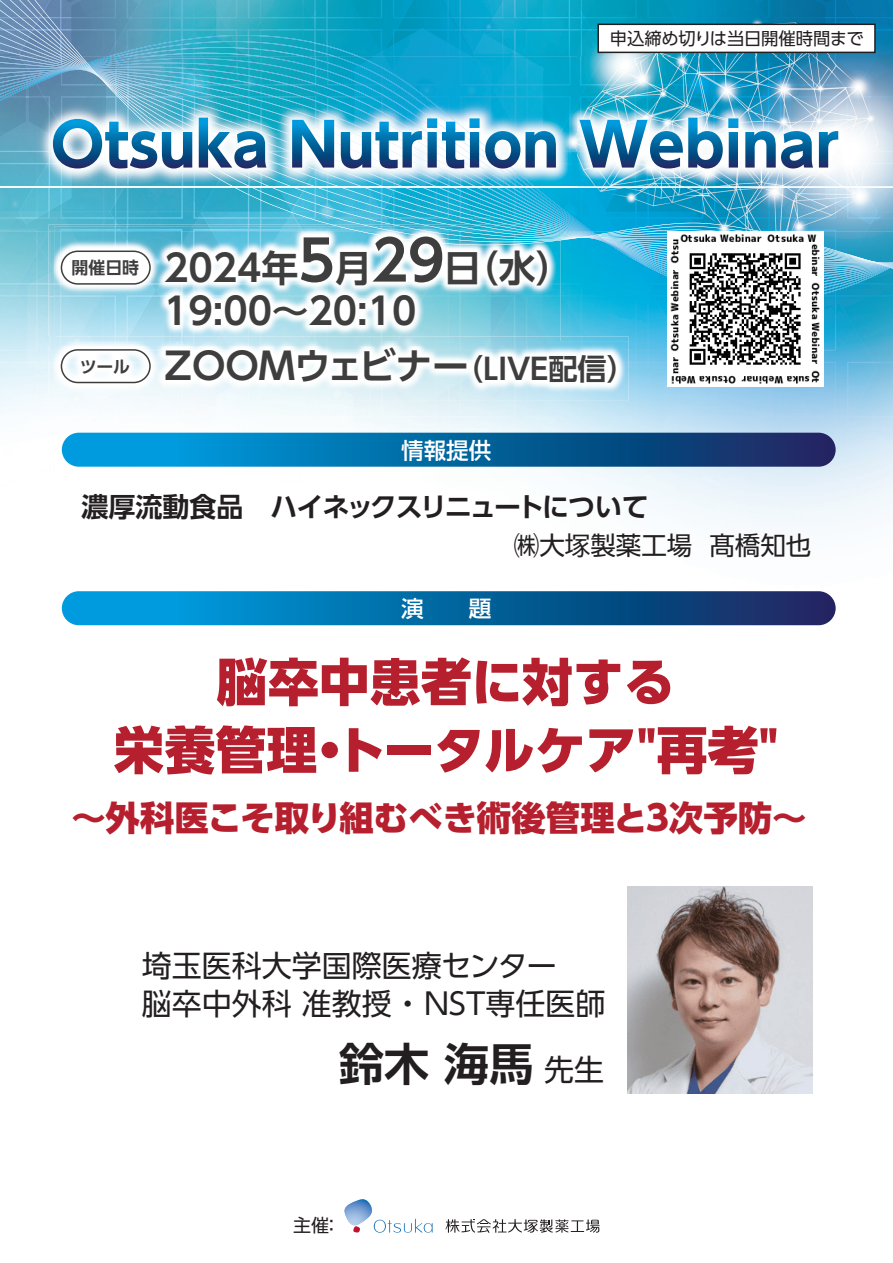
<style>
.page{position:relative;width:893px;height:1263px;background:#fff}
.page>*{position:absolute;margin:0;border:0;box-sizing:border-box;transform-origin:0 0}
.t1{font:800 51px/68.1px "UD Shin Go Pro";color:#b61f2d;text-align:center}
.t2{font:700 45px "UD Shin Go Pro De";color:#231f20}
.t3{font:700 36.9px/43.7px "UD Shin Go Pro De";color:#3e3e3f}
.t4{font:800 34.5px "UD Shin Go Pro";color:#b61f2d}
.t5{font:30px/38px "UD Shin Go Pro";color:#231f20}
.t6{font:700 27px "UD Shin Go Pro De";letter-spacing:-.035em;color:#231f20}
.t7{font:25.5px "UD Shin Go Pro";color:#231f20}
.t8{font:500 22.5px "UD Shin Go Pro";color:#fff}
.t9{font:18px "UD Shin Go Pro";color:#231f20}
.t10{font:17.4px "UD Shin Go Pro";letter-spacing:-.015em;color:#231f20}
.t11{font:700 16.95px "UD Shin Go Pro De";color:#3e3e3f}
.s1{font-size:55.35px}
.s2{font-size:29.25px}
.s3{font-family:"Tsutawaru Go Std"}
.s4{font-family:"UD Shin Go Pro";font-weight:400;font-size:30px}
</style>
<div class="page">
<img style="left:0;top:301px;width:893px;height:929px">
<svg style="left:0;top:0;width:893px;height:283px;background:#2ea3c5"></svg>
<svg style="left:62px;top:433px;width:774px;height:34px;background:#0768a2"></svg>
<svg style="left:62px;top:591px;width:774px;height:34px;background:#0767a2"></svg>
<img style="left:49px;top:231px;width:512px;height:105px">
<img style="left:358px;top:231px;width:203px;height:14px">
<div style="left:61px;top:251px;width:90px;height:34px;border:2px solid #3e3e3f;border-radius:16px"></div>
<img style="left:49px;top:336px;width:579px;height:65px">
<svg style="left:49px;top:336px;width:5px;height:10px"></svg>
<img style="left:54px;top:341px;width:574px;height:60px">
<img style="left:54px;top:341px;width:507px;height:5px">
<div style="left:61px;top:349px;width:90px;height:34px;border:2px solid #3e3e3f;border-radius:16px"></div>
<img style="left:0;top:57px;width:893px;height:174px">
<img style="left:235px;top:188px;width:525px;height:43px">
<img style="left:1px;top:57px;width:450px;height:129px">
<img style="left:27px;top:57px;width:409px;height:129px">
<img style="left:41px;top:57px;width:379px;height:129px">
<img style="left:51px;top:57px;width:351px;height:129px">
<img style="left:57px;top:57px;width:326px;height:129px">
<img style="left:63px;top:57px;width:299px;height:129px">
<img style="left:67px;top:57px;width:272px;height:129px">
<img style="left:71px;top:57px;width:244px;height:129px">
<img style="left:74px;top:57px;width:217px;height:129px">
<img style="left:77px;top:57px;width:192px;height:129px">
<img style="left:79px;top:57px;width:171px;height:129px">
<img style="left:82px;top:57px;width:151px;height:129px">
<img style="left:49px;top:224px;width:442px;height:7px">
<svg style="left:471px;top:224px;width:11px;height:2px"></svg>
<svg style="left:447px;top:224px;width:12px;height:2px"></svg>
<svg style="left:420px;top:224px;width:11px;height:2px"></svg>
<svg style="left:391px;top:224px;width:10px;height:2px"></svg>
<svg style="left:360px;top:224px;width:10px;height:2px"></svg>
<svg style="left:330px;top:224px;width:8px;height:2px"></svg>
<img style="left:54px;top:226px;width:345px;height:5px">
<svg style="left:491px;top:224px;width:70px;height:9px"></svg>
<img style="left:553px;top:226px;width:7px;height:5px">
<img style="left:544px;top:226px;width:9px;height:5px">
<img style="left:531px;top:226px;width:13px;height:5px">
<img style="left:513px;top:226px;width:18px;height:5px">
<img style="left:489px;top:226px;width:24px;height:5px">
<img style="left:460px;top:226px;width:29px;height:5px">
<img style="left:399px;top:226px;width:61px;height:5px">
<img style="left:368px;top:226px;width:26px;height:5px">
<img style="left:337px;top:226px;width:23px;height:5px">
<svg style="left:53px;top:119px;width:139px;height:49px"></svg>
<svg style="left:199px;top:118px;width:67px;height:50px"></svg>
<svg style="left:292px;top:120px;width:42px;height:48px"></svg>
<svg style="left:341px;top:118px;width:215px;height:50px"></svg>
<svg style="left:579px;top:118px;width:159px;height:50px"></svg>
<svg style="left:745px;top:131px;width:68px;height:37px"></svg>
<svg style="left:819px;top:131px;width:19px;height:37px"></svg>
<svg style="left:344px;top:1199px;width:89px;height:34px"></svg>
<svg style="left:446px;top:1219px;width:154px;height:14px"></svg>
<div style="left:597px;top:24px;width:279px;height:29px;background:#fff;border:2px solid #231f20"></div>
<img style="left:628px;top:887px;width:184px;height:206px">
<img style="left:667px;top:232px;width:156px;height:154px">
<p class="t10" style="left:610px;top:25px;width:255px">申込締め切りは当日開催時間まで</p>
<p class="t11" style="left:72px;top:254px;width:69px">開催日時</p>
<p class="t3" style="left:164px;top:245px;width:410px">2024年<span class="s1">5</span>月<span class="s1">29</span>日（水）<br>19:00～20:10</p>
<p class="t3" style="left:80px;top:343px;width:558px"><sup>ツール</sup> ZOOMウェビナー<span class="s2">（LIVE配信）</span></p>
<p class="t8" style="left:401px;top:432px;width:91px">情報提供</p>
<p class="t6" style="left:82px;top:485px;width:569px">濃厚流動食品　ハイネックスリニュートについて</p>
<p class="t7" style="left:514px;top:524px;width:299px">㈱大<span class="s3">塚</span>製薬工場 髙橋知也</p>
<p class="t8" style="left:401px;top:590px;width:91px">演　　題</p>
<h1 class="t1" style="left:113px;top:647px;width:666px">脳卒中患者に対する<br>栄養管理・トータルケア"再考"</h1>
<p class="t4" style="left:71px;top:790px;width:737px">～外科医こそ取り組むべき術後管理と3次予防～</p>
<p class="t5" style="left:142px;top:945px;width:465px">埼玉医科大学国際医療センター<br>脳卒中外科 准教授 ・ NST専任医師</p>
<p class="t2" style="left:339px;top:1027px;width:266px">鈴木 海馬 <span class="s4">先生</span></p>
<p class="t9" style="left:293px;top:1211px;width:49px">主催：</p>
</div>
